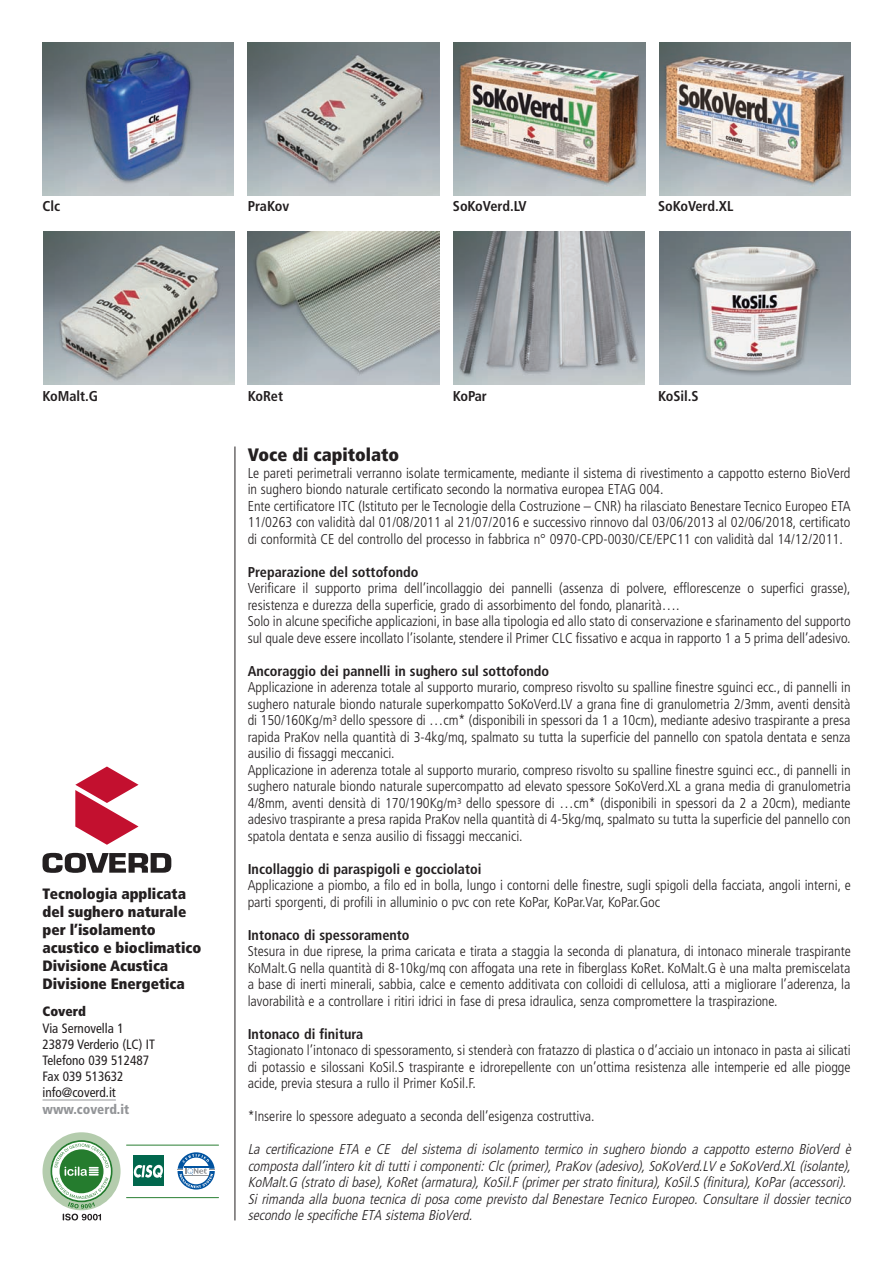
<style>
.page{position:relative;width:893px;height:1263px;background:#fff}
.page>*{position:absolute;margin:0;border:0;box-sizing:border-box;transform-origin:0 0}
.t1{font:900 condensed 18px "Frutiger";color:#231f20}
.t2{font:900 condensed 15px/18px "Frutiger";color:#231f20}
.t3{font:300 condensed 14.25px/16.5px "Frutiger";color:#231f20}
.t4{font:italic 300 condensed 14.25px/16.5px "Frutiger";color:#231f20}
.t5{font:700 condensed 14.25px "Frutiger";color:#231f20}
.t6{font:condensed 13.5px/16.2px "Frutiger";color:#231f20}
.t7{font:900 condensed 13.5px "Frutiger";color:#939598}
.t8{font:900 condensed 13.5px "Frutiger";color:#231f20}
</style>
<div class="page">
<hr style="left:235px;top:446px;width:1px;height:774px;background:#231f20">
<img style="left:248px;top:43px;width:191px;height:153px">
<img style="left:42px;top:42px;width:192px;height:154px">
<img style="left:453px;top:43px;width:192px;height:153px">
<img style="left:659px;top:43px;width:191px;height:153px">
<img style="left:248px;top:232px;width:191px;height:153px">
<img style="left:44px;top:232px;width:191px;height:153px">
<img style="left:453px;top:232px;width:192px;height:153px">
<img style="left:659px;top:232px;width:191px;height:153px">
<svg style="left:75px;top:766px;width:64px;height:79px"></svg>
<svg style="left:43px;top:853px;width:128px;height:20px"></svg>
<div style="left:133px;top:1155px;width:31px;height:31px;background:#01674d"></div>
<hr style="left:126px;top:1144px;width:93px;height:1px;background:#257c2e">
<hr style="left:126px;top:1197px;width:93px;height:1px;background:#257c2e">
<svg style="left:134px;top:1165px;width:29px;height:13px"></svg>
<svg style="left:178px;top:1152px;width:37px;height:37px"></svg>
<svg style="left:43px;top:1132px;width:78px;height:88px"></svg>
<hr style="left:43px;top:1099px;width:73px;height:1px;background:#939598">
<p class="t5" style="left:43px;top:200px;width:19px">Clc</p>
<p class="t5" style="left:248px;top:200px;width:43px">PraKov</p>
<p class="t5" style="left:453px;top:200px;width:75px">SoKoVerd.LV</p>
<p class="t5" style="left:658px;top:200px;width:77px">SoKoVerd.XL</p>
<p class="t5" style="left:43px;top:390px;width:57px">KoMalt.G</p>
<p class="t5" style="left:248px;top:390px;width:37px">KoRet</p>
<p class="t5" style="left:453px;top:390px;width:36px">KoPar</p>
<p class="t5" style="left:658px;top:390px;width:42px">KoSil.S</p>
<p class="t2" style="left:43px;top:886px;width:160px">Tecnologia applicata del sughero naturale per l’isolamento acustico e bioclimatico<br>Divisione Acustica<br>Divisione Energetica</p>
<p class="t8" style="left:43px;top:1006px;width:45px">Coverd</p>
<p class="t6" style="left:43px;top:1021px;width:114px">Via Sernovella 1<br>23879 Verderio (LC) IT<br>Telefono 039 512487<br>Fax 039 513632 info@coverd.it</p>
<p class="t7" style="left:43px;top:1103px;width:88px">www.coverd.it</p>
<p class="t1" style="left:248px;top:448px;width:153px">Voce di capitolato</p>
<p class="t3" style="left:248px;top:466px;width:605px">Le pareti perimetrali verranno isolate termicamente, mediante il sistema di rivestimento a cappotto esterno BioVerd in sughero biondo naturale certificato secondo la normativa europea ETAG 004.<br>Ente certificatore ITC (Istituto per le Tecnologie della Costruzione – CNR) ha rilasciato Benestare Tecnico Europeo ETA 11/0263 con validità dal 01/08/2011 al 21/07/2016 e successivo rinnovo dal 03/06/2013 al 02/06/2018, certificato di conformità CE del controllo del processo in fabbrica n° 0970-CPD-0030/CE/EPC11 con validità dal 14/12/2011.</p>
<p class="t5" style="left:248px;top:566px;width:172px">Preparazione del sottofondo</p>
<p class="t3" style="left:248px;top:581px;width:604px">Verificare il supporto prima dell’incollaggio dei pannelli (assenza di polvere, efflorescenze o superfici grasse), resistenza e durezza della superficie, grado di assorbimento del fondo, planarità….<br>Solo in alcune specifiche applicazioni, in base alla tipologia ed allo stato di conservazione e sfarinamento del supporto sul quale deve essere incollato l’isolante, stendere il Primer CLC fissativo e acqua in rapporto 1 a 5 prima dell’adesivo.</p>
<p class="t5" style="left:248px;top:665px;width:303px">Ancoraggio dei pannelli in sughero sul sottofondo</p>
<p class="t3" style="left:248px;top:680px;width:604px">Applicazione in aderenza totale al supporto murario, compreso risvolto su spalline finestre sguinci ecc., di pannelli in sughero naturale biondo naturale superkompatto SoKoVerd.LV a grana fine di granulometria 2/3mm, aventi densità di 150/160Kg/m³ dello spessore di …cm* (disponibili in spessori da 1 a 10cm), mediante adesivo traspirante a presa rapida PraKov nella quantità di 3-4kg/mq, spalmato su tutta la superficie del pannello con spatola dentata e senza ausilio di fissaggi meccanici.<br>Applicazione in aderenza totale al supporto murario, compreso risvolto su spalline finestre sguinci ecc., di pannelli in sughero naturale biondo naturale supercompatto ad elevato spessore SoKoVerd.XL a grana media di granulometria 4/8mm, aventi densità di 170/190Kg/m³ dello spessore di …cm* (disponibili in spessori da 2 a 20cm), mediante adesivo traspirante a presa rapida PraKov nella quantità di 4-5kg/mq, spalmato su tutta la superficie del pannello con spatola dentata e senza ausilio di fissaggi meccanici.</p>
<p class="t5" style="left:248px;top:863px;width:235px">Incollaggio di paraspigoli e gocciolatoi</p>
<p class="t3" style="left:248px;top:878px;width:605px">Applicazione a piombo, a filo ed in bolla, lungo i contorni delle finestre, sugli spigoli della facciata, angoli interni, e parti sporgenti, di profili in alluminio o pvc con rete KoPar, KoPar.Var, KoPar.Goc</p>
<p class="t5" style="left:248px;top:929px;width:163px">Intonaco di spessoramento</p>
<p class="t3" style="left:248px;top:944px;width:605px;text-align:justify">Stesura in due riprese, la prima caricata e tirata a staggia la seconda di planatura, di intonaco minerale traspirante KoMalt.G nella quantità di 8-10kg/mq con affogata una rete in fiberglass KoRet. KoMalt.G è una malta premiscelata a base di inerti minerali, sabbia, calce e cemento additivata con colloidi di cellulosa, atti a migliorare l’aderenza, la lavorabilità e a controllare i ritiri idrici in fase di presa idraulica, senza compromettere la traspirazione.</p>
<p class="t5" style="left:248px;top:1028px;width:117px">Intonaco di finitura</p>
<p class="t3" style="left:248px;top:1043px;width:604px;text-align:justify">Stagionato l’intonaco di spessoramento, si stenderà con fratazzo di plastica o d’acciaio un intonaco in pasta ai silicati di potassio e silossani KoSil.S traspirante e idrorepellente con un’ottima resistenza alle intemperie ed alle piogge acide, previa stesura a rullo il Primer KoSil.F.</p>
<p class="t3" style="left:248px;top:1109px;width:348px">*Inserire lo spessore adeguato a seconda dell’esigenza costruttiva.</p>
<p class="t4" style="left:248px;top:1142px;width:607px">La certificazione ETA e CE del sistema di isolamento termico in sughero biondo a cappotto esterno BioVerd è composta dall’intero kitdituttiicomponenti:Clc(primer),PraKov (adesivo),SoKoVerd.LV e SoKoVerd.XL (isolante), KoMalt.G (strato dibase),KoRet(armatura),KoSil.F (primerperstrato finitura),KoSil.S (finitura),KoPar(accessori).<br>Si rimanda alla buona tecnica di posa come previsto dal Benestare Tecnico Europeo. Consultare il dossier tecnico secondo le specifiche ETA sistema BioVerd.</p>
</div>
